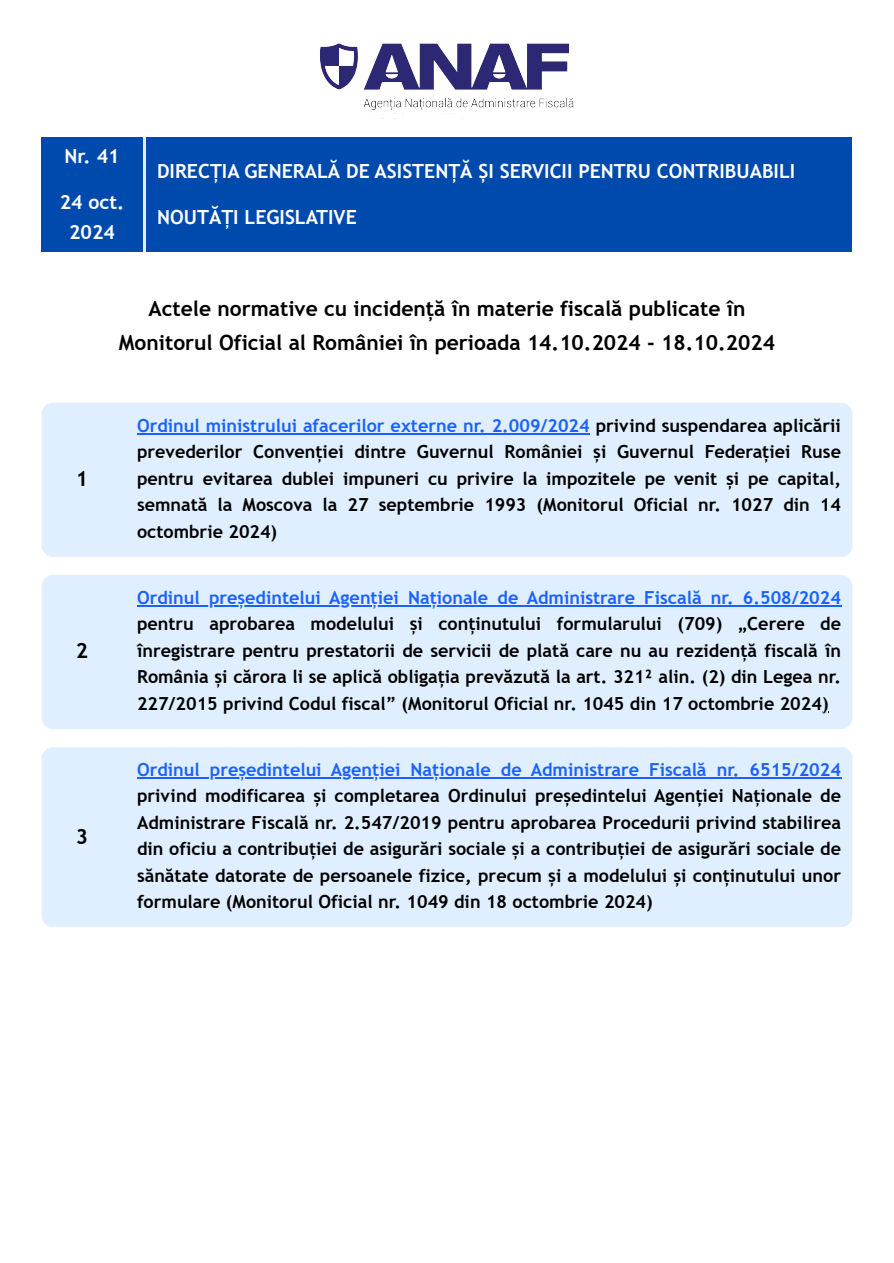
<style>
.page{position:relative;width:894px;height:1263px;background:#fff}
.page>*{position:absolute;margin:0;border:0;box-sizing:border-box;transform-origin:0 0}
.t1{font:700 21px "Trebuchet MS";color:#000}
.t2{font:700 19.5px/29.2px "Trebuchet MS";color:#fff;text-align:center}
.t3{font:700 18px/26.4px "Trebuchet MS";color:#000;text-align:justify}
.s1{color:#1a62ff}
</style>
<div class="page">
<img style="left:320px;top:43px;width:254px;height:76px">
<div style="left:42px;top:137px;width:101px;height:115px;background:#004aad"></div>
<div style="left:146px;top:137px;width:706px;height:115px;background:#004aad"></div>
<div style="left:42px;top:403px;width:810px;height:154px;background:#e0efff"></div>
<hr style="left:137px;top:433px;width:452px;height:1px;background:#1a62ff">
<div style="left:42px;top:575px;width:810px;height:154px;background:#e0efff"></div>
<hr style="left:137px;top:605px;width:703px;height:1px;background:#1a62ff">
<div style="left:42px;top:747px;width:810px;height:180px;background:#e0efff"></div>
<hr style="left:137px;top:777px;width:703px;height:1px;background:#1a62ff">
<p class="t2" style="left:65px;top:142px;width:56px">Nr. 41</p>
<p class="t2" style="left:60px;top:188px;width:66px">24 oct.<br>2024</p>
<p class="t2" style="left:157px;top:156px;width:639px">DIRECȚIA GENERALĂ DE ASISTENȚĂ ȘI SERVICII PENTRU CONTRIBUABILI</p>
<p class="t2" style="left:157px;top:202px;width:201px">NOUTĂȚI LEGISLATIVE</p>
<p class="t1" style="left:76px;top:466px;width:14px">1</p>
<p class="t1" style="left:76px;top:638px;width:14px">2</p>
<p class="t1" style="left:76px;top:824px;width:14px">3</p>
<p class="t1" style="left:148px;top:296px;width:598px">Actele normative cu incidență în materie fiscală publicate în</p>
<p class="t1" style="left:119px;top:330px;width:657px">Monitorul Oficial al României în perioada 14.10.2024 - 18.10.2024</p>
<p class="t3" style="left:137px;top:412px;width:705px"><span class="s1">Ordinul ministrului afacerilor externe nr. 2.009/2024</span> privind suspendarea aplicării prevederilor Convenției dintre Guvernul României și Guvernul Federației Ruse pentru evitarea dublei impuneri cu privire la impozitele pe venit și pe capital, semnată la Moscova la 27 septembrie 1993 (Monitorul Oficial nr. 1027 din 14 octombrie 2024)</p>
<p class="t3" style="left:137px;top:584px;width:705px"><span class="s1">Ordinul președintelui Agenției Naționale de Administrare Fiscală nr. 6.508/2024 </span>pentru aprobarea modelului și conținutului formularului (709) „Cerere de înregistrare pentru prestatorii de servicii de plată care nu au rezidență fiscală în România și cărora li se aplică obligația prevăzută la art. 321² alin. (2) din Legea nr.<br>227/2015 privind Codul fiscal” (Monitorul Oficial nr. 1045 din 17 octombrie 2024)</p>
<p class="t3" style="left:137px;top:757px;width:705px"><span class="s1">Ordinul președintelui Agenției Naționale de Administrare Fiscală nr. 6515/2024 </span>privind modificarea și completarea Ordinului președintelui Agenției Naționale de Administrare Fiscală nr. 2.547/2019 pentru aprobarea Procedurii privind stabilirea din oficiu a contribuției de asigurări sociale și a contribuției de asigurări sociale de sănătate datorate de persoanele fizice, precum și a modelului și conținutului unor formulare (Monitorul Oficial nr. 1049 din 18 octombrie 2024)</p>
</div>
